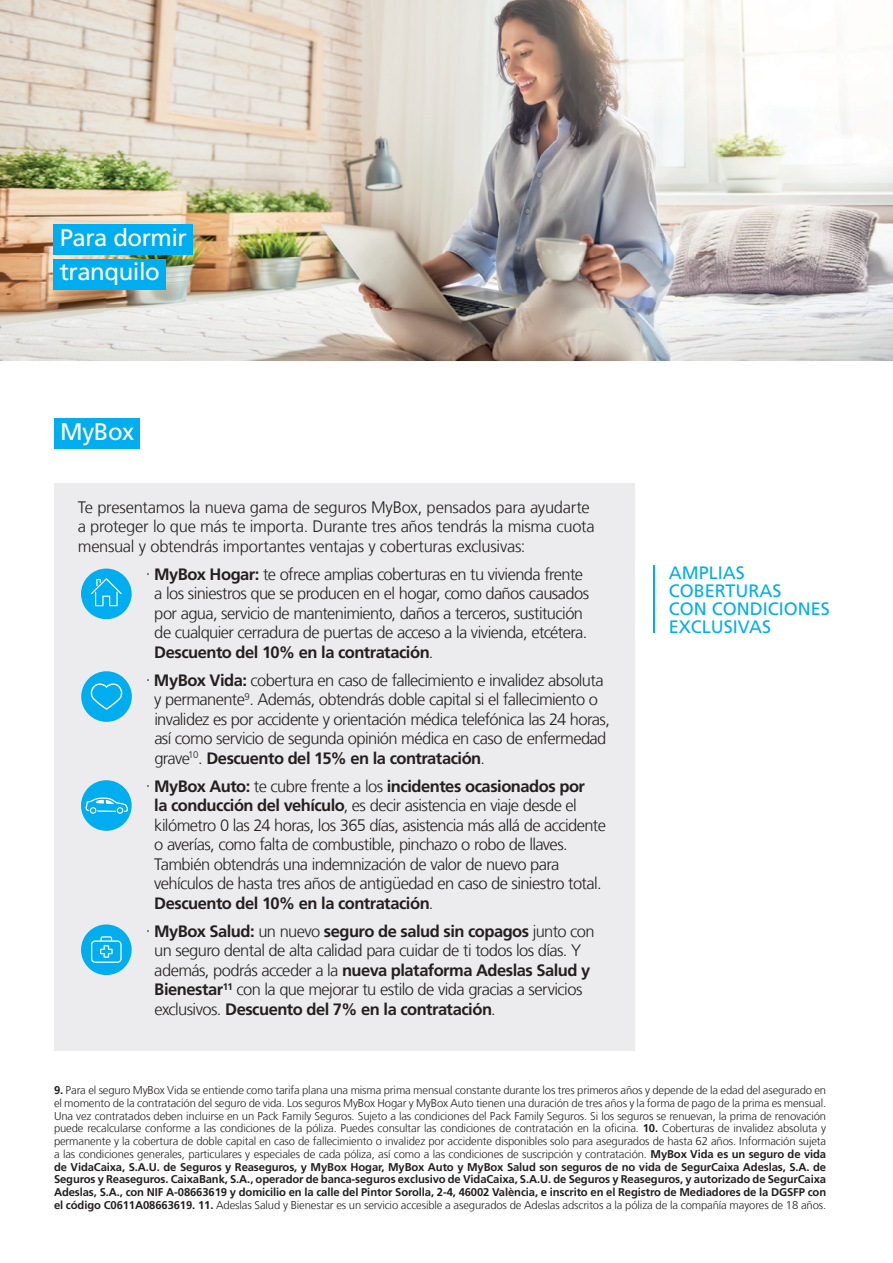
<style>
.page{position:relative;width:893px;height:1263px;background:#fff}
.page>*{position:absolute;margin:0;border:0;box-sizing:border-box;transform-origin:0 0}
.t1{font:24px/34.5px "La Caixa Frutiger";letter-spacing:-.02em;color:#fff}
.t2{font:18px/18px "La Caixa Frutiger";color:#00aeef}
.t3{font:300 16.5px/19.5px "La Caixa Frutiger";letter-spacing:-.035em;color:#231f20}
.t4{font:300 11.25px/12.8px "La Caixa Frutiger";letter-spacing:-.01em;color:#231f20;text-align:justify}
.s1{font-weight:700}
</style>
<div class="page">
<img style="left:0;top:0;width:893px;height:360px">
<div style="left:54px;top:419px;width:86px;height:30px;background:#00aeef"></div>
<div style="left:54px;top:483px;width:580px;height:568px;background:#ececee"></div>
<div style="left:81px;top:671px;width:51px;height:51px;background:#00aeef;border-radius:50%"></div>
<svg style="left:90px;top:683px;width:33px;height:27px"></svg>
<div style="left:81px;top:568px;width:51px;height:51px;background:#00aeef;border-radius:50%"></div>
<svg style="left:91px;top:578px;width:31px;height:28px"></svg>
<div style="left:81px;top:780px;width:51px;height:51px;background:#00aeef;border-radius:50%"></div>
<svg style="left:85px;top:797px;width:43px;height:17px"></svg>
<div style="left:54px;top:224px;width:139px;height:30px;background:#00aeef"></div>
<div style="left:54px;top:259px;width:112px;height:30px;background:#00aeef"></div>
<div style="left:81px;top:924px;width:51px;height:51px;background:#00aeef;border-radius:50%"></div>
<svg style="left:91px;top:936px;width:31px;height:27px"></svg>
<hr style="left:653px;top:565px;width:1px;height:68px;background:#00aeef">
<h1 class="t1" style="left:60px;top:220px;width:129px">Para dormir tranquilo</h1>
<h1 class="t1" style="left:60px;top:414px;width:76px">MyBox</h1>
<p class="t3" style="left:78px;top:497px;width:518px">Te presentamos la nueva gama de seguros MyBox, pensados para ayudarte a proteger lo que más te importa. Durante tres años tendrás la misma cuota mensual y obtendrás importantes ventajas y coberturas exclusivas:</p>
<p class="t3" style="left:154px;top:564px;width:436px;text-indent:-8px">· <span class="s1">MyBox Hogar:</span> te ofrece amplias coberturas en tu vivienda frente a los siniestros que se producen en el hogar, como daños causados por agua, servicio de mantenimiento, daños a terceros, sustitución de cualquier cerradura de puertas de acceso a la vivienda, etcétera.<br><span class="s1">Descuento del 10% en la contratación</span>.</p>
<p class="t3" style="left:154px;top:670px;width:457px;text-indent:-9px">· <span class="s1">MyBox Vida:</span> cobertura en caso de fallecimiento e invalidez absoluta y permanente<sup>9</sup>. Además, obtendrás doble capital si el fallecimiento o invalidez es por accidente y orientación médica telefónica las 24 horas, así como servicio de segunda opinión médica en caso de enfermedad grave<sup>10</sup>. <span class="s1">Descuento del 15% en la contratación</span>.</p>
<p class="t3" style="left:154px;top:776px;width:453px;text-indent:-8px">· <span class="s1">MyBox Auto:</span> te cubre frente a los <span class="s1">incidentes ocasionados por<br>la conducción del vehículo</span>, es decir asistencia en viaje desde el kilómetro 0 las 24 horas, los 365 días, asistencia más allá de accidente o averías, como falta de combustible, pinchazo o robo de llaves.<br>También obtendrás una indemnización de valor de nuevo para vehículos de hasta tres años de antigüedad en caso de siniestro total.<br><span class="s1">Descuento del 10% en la contratación</span>.</p>
<p class="t3" style="left:154px;top:922px;width:442px;text-indent:-8px">· <span class="s1">MyBox Salud:</span> un nuevo <span class="s1">seguro de salud sin copagos</span> junto con un seguro dental de alta calidad para cuidar de ti todos los días. Y además, podrás acceder a la <span class="s1">nueva plataforma Adeslas Salud y Bienestar</span><sup>11</sup> con la que mejorar tu estilo de vida gracias a servicios exclusivos. <span class="s1">Descuento del 7% en la contratación</span>.</p>
<p class="t2" style="left:669px;top:563px;width:163px">AMPLIAS<br>COBERTURAS<br>CON CONDICIONES<br>EXCLUSIVAS</p>
<p class="t4" style="left:54px;top:1084px;width:774px"><span class="s1">9.</span> Para el seguro MyBox Vida se entiende como tarifa plana una misma prima mensual constante durante los tres primeros años y depende de la edad del asegurado en el momento de la contratación del seguro de vida. Los seguros MyBox Hogar y MyBox Auto tienen una duración de tres años y la forma de pago de la prima es mensual.<br>Una vez contratados deben incluirse en un Pack Family Seguros. Sujeto a las condiciones del Pack Family Seguros. Si los seguros se renuevan, la prima de renovación puede recalcularse conforme a las condiciones de la póliza. Puedes consultar las condiciones de contratación en la oficina. <span class="s1">10.</span> Coberturas de invalidez absoluta y permanente y la cobertura de doble capital en caso de fallecimiento o invalidez por accidente disponibles solo para asegurados de hasta 62 años. Información sujeta a las condiciones generales, particulares y especiales de cada póliza, así como a las condiciones de suscripción y contratación. <span class="s1">MyBox Vida es un seguro de vida de VidaCaixa, S.A.U. de Seguros y Reaseguros, y MyBox Hogar, MyBox Auto y MyBox Salud son seguros de no vida de SegurCaixa Adeslas, S.A. de Seguros y Reaseguros. CaixaBank, S.A., operador de banca-seguros exclusivo de VidaCaixa, S.A.U. de Seguros y Reaseguros, y autorizado de SegurCaixa Adeslas, S.A., con NIF A-08663619 y domicilio en la calle del Pintor Sorolla, 2-4, 46002 València, e inscrito en el Registro de Mediadores de la DGSFP con el código C0611A08663619. 11.</span> Adeslas Salud y Bienestar es un servicio accesible a asegurados de Adeslas adscritos a la póliza de la compañía mayores de 18 años.</p>
</div>
